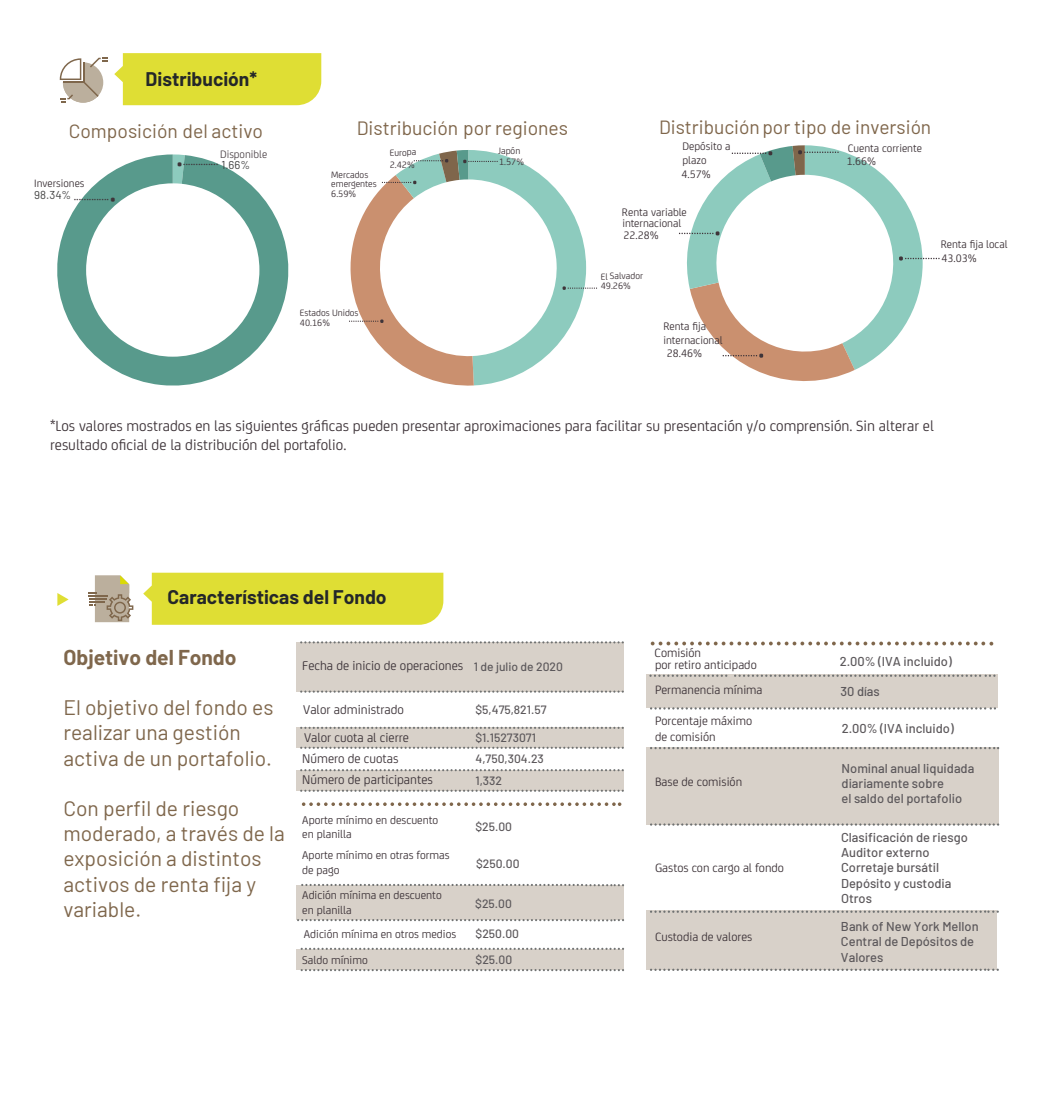
<style>
.page{position:relative;width:1047px;height:1112px;background:#fff}
.page>*{position:absolute;margin:0;border:0;box-sizing:border-box;transform-origin:0 0}
.t1{font:21px/25.2px "Barlow";color:#7f674c}
.t2{font:700 21px "Barlow";color:#7f674c}
.t3{font:19.25px "Barlow";color:#7f664b}
.t4{font:700 19.25px "Barlow";color:#242729}
.t5{font:19.07px "Barlow";color:#7f664b}
.t6{font:15.75px/18.9px "FS Joey";color:#3e3439}
.t7{font:13.47px/21.2px "FS Joey";color:#3e353a}
.t8{font:500 12.78px/15.4px "Barlow";color:#5c585b}
.t9{font:12.78px/12.2px "FS Joey";color:#3e3439}
.t10{font:12.08px/14.5px "FS Joey";color:#3e3439}
.t11{font:500 12.08px/21.3px "Barlow";color:#5c585b}
.t12{font:11.55px/10.7px "FS Joey";color:#3e3439}
.t13{font:11.38px "FS Joey";color:#3e3439}
.t14{font:11.38px "Barlow";color:#404040}
.t15{font:9.8px/9.5px "FS Joey";color:#3e3439}
</style>
<div class="page">
<svg style="left:57px;top:154px;width:232px;height:232px"></svg>
<div style="left:114px;top:53px;width:207px;height:52px;background:#dfde34"></div>
<svg style="left:349px;top:150px;width:248px;height:236px"></svg>
<svg style="left:60px;top:58px;width:47px;height:45px"></svg>
<svg style="left:679px;top:145px;width:260px;height:236px"></svg>
<div style="left:646px;top:674px;width:351px;height:34px;background:#d8d1c9"></div>
<div style="left:143px;top:572px;width:300px;height:52px;background:#dfde34"></div>
<div style="left:296px;top:885px;width:327px;height:35px;background:#d8d1c9"></div>
<div style="left:296px;top:770px;width:327px;height:20px;background:#d8d1c9"></div>
<div style="left:296px;top:642px;width:327px;height:49px;background:#d8d1c9"></div>
<div style="left:296px;top:727px;width:327px;height:21px;background:#d8d1c9"></div>
<svg style="left:300px;top:641px;width:324px;height:2px"></svg>
<svg style="left:300px;top:690px;width:324px;height:2px"></svg>
<svg style="left:300px;top:726px;width:324px;height:3px"></svg>
<svg style="left:300px;top:746px;width:324px;height:2px"></svg>
<svg style="left:300px;top:769px;width:324px;height:2px"></svg>
<svg style="left:300px;top:789px;width:324px;height:2px"></svg>
<div style="left:296px;top:949px;width:327px;height:21px;background:#d8d1c9"></div>
<div style="left:646px;top:910px;width:351px;height:59px;background:#d8d1c9"></div>
<div style="left:646px;top:747px;width:352px;height:78px;background:#d8d1c9"></div>
<svg style="left:301px;top:947px;width:323px;height:2px"></svg>
<svg style="left:297px;top:919px;width:327px;height:2px"></svg>
<svg style="left:301px;top:883px;width:323px;height:3px"></svg>
<svg style="left:301px;top:969px;width:323px;height:2px"></svg>
<svg style="left:650px;top:707px;width:346px;height:2px"></svg>
<svg style="left:649px;top:674px;width:78px;height:3px"></svg>
<svg style="left:734px;top:674px;width:261px;height:3px"></svg>
<svg style="left:650px;top:641px;width:343px;height:4px"></svg>
<svg style="left:302px;top:802px;width:319px;height:4px"></svg>
<svg style="left:650px;top:747px;width:349px;height:2px"></svg>
<svg style="left:650px;top:910px;width:348px;height:2px"></svg>
<svg style="left:650px;top:968px;width:348px;height:2px"></svg>
<svg style="left:650px;top:823px;width:349px;height:2px"></svg>
<svg style="left:89px;top:575px;width:44px;height:47px"></svg>
<svg style="left:57px;top:593px;width:12px;height:13px"></svg>
<svg style="left:173px;top:154px;width:45px;height:30px"></svg>
<svg style="left:74px;top:199px;width:34px;height:1px"></svg>
<h2 class="t4" style="left:146px;top:65px;width:113px">Distribución*</h2>
<h2 class="t3" style="left:69px;top:117px;width:196px">Composición del activo</h2>
<p class="t13" style="left:34px;top:175px;width:52px">Inversiones</p>
<p class="t14" style="left:34px;top:187px;width:39px">98.34%</p>
<p class="t13" style="left:220px;top:146px;width:49px">Disponible</p>
<p class="t14" style="left:221px;top:157px;width:30px">1.66%</p>
<h2 class="t3" style="left:357px;top:115px;width:213px">Distribución por regiones</h2>
<p class="t15" style="left:331px;top:170px;width:47px;line-height:8.2px">Mercados emergentes</p>
<p class="t15" style="left:331px;top:188px;width:26px">6.59%</p>
<p class="t15" style="left:389px;top:147px;width:28px;rotate:-1deg">Europa</p>
<p class="t15" style="left:390px;top:159px;width:26px">2.42%</p>
<p class="t15" style="left:498px;top:145px;width:27px;line-height:10.7px">Japón<br>1.57%</p>
<p class="t15" style="left:300px;top:307px;width:60px">Estados Unidos<br>40.16%</p>
<h3 class="t5" style="left:659px;top:113px;width:274px">Distribución por tipo de inversión</h3>
<p class="t12" style="left:682px;top:140px;width:49px">Depósito a</p>
<p class="t12" style="left:847px;top:142px;width:76px">Cuenta corriente</p>
<p class="t12" style="left:682px;top:154px;width:26px">plazo</p>
<p class="t12" style="left:846px;top:155px;width:31px">1.66%</p>
<p class="t12" style="left:681px;top:168px;width:31px">4.57%</p>
<p class="t12" style="left:621px;top:206px;width:67px">Renta variable internacional</p>
<p class="t12" style="left:623px;top:229px;width:37px">22.28%</p>
<p class="t15" style="left:600px;top:271px;width:44px">El Salvador<br>49.26%</p>
<p class="t12" style="left:940px;top:238px;width:68px">Renta fija local</p>
<p class="t12" style="left:941px;top:252px;width:37px">43.03%</p>
<p class="t12" style="left:663px;top:319px;width:61px;line-height:13.8px">Renta fija internacional</p>
<p class="t12" style="left:666px;top:347px;width:37px">28.46%</p>
<p class="t6" style="left:50px;top:415px;width:885px">*Los valores mostrados en las siguientes gráficas pueden presentar aproximaciones para facilitar su presentación y/o comprensión. Sin alterar el resultado oficial de la distribución del portafolio.</p>
<h2 class="t4" style="left:167px;top:582px;width:221px">Características del Fondo</h2>
<h1 class="t2" style="left:63px;top:641px;width:175px">Objetivo del Fondo</h1>
<h1 class="t1" style="left:63px;top:693px;width:211px">El objetivo del fondo es realizar una gestión activa de un portafolio.</h1>
<h1 class="t1" style="left:63px;top:794px;width:223px">Con perfil de riesgo moderado, a través de la exposición a distintos activos de renta fija y variable.</h1>
<p class="t7" style="left:302px;top:653px;width:162px">Fecha de inicio de operaciones</p>
<p class="t11" style="left:474px;top:655px;width:90px">1 de julio de 2020</p>
<p class="t7" style="left:303px;top:698px;width:102px">Valor administrado</p>
<p class="t11" style="left:475px;top:698px;width:72px">$5,475,821.57</p>
<p class="t11" style="left:475px;top:726px;width:70px">$1.15273071<br>4,750,304.23<br>1,332</p>
<p class="t7" style="left:302px;top:726px;width:132px">Valor cuota al cierre<br>Número de cuotas<br>Número de participantes</p>
<p class="t10" style="left:302px;top:811px;width:137px">Aporte mínimo en descuento en planilla</p>
<p class="t11" style="left:475px;top:814px;width:38px">$25.00</p>
<p class="t10" style="left:302px;top:847px;width:149px">Aporte mínimo en otras formas de pago</p>
<p class="t11" style="left:476px;top:852px;width:45px">$250.00</p>
<p class="t10" style="left:302px;top:887px;width:141px">Adición mínima en descuento en planilla</p>
<p class="t11" style="left:475px;top:891px;width:38px">$25.00</p>
<p class="t11" style="left:475px;top:948px;width:38px">$25.00</p>
<p class="t11" style="left:475px;top:921px;width:45px">$250.00</p>
<p class="t10" style="left:302px;top:920px;width:155px;line-height:25.9px">Adición mínima en otros medios<br>Saldo mínimo</p>
<p class="t9" style="left:654px;top:645px;width:104px">Comisión<br>por retiro anticipado</p>
<p class="t9" style="left:655px;top:683px;width:109px">Permanencia mínima</p>
<p class="t9" style="left:655px;top:712px;width:99px;line-height:15.4px">Porcentaje máximo de comisión</p>
<p class="t9" style="left:655px;top:775px;width:89px">Base de comisión</p>
<p class="t9" style="left:655px;top:860px;width:130px">Gastos con cargo al fondo</p>
<p class="t9" style="left:655px;top:930px;width:99px">Custodia de valores</p>
<p class="t8" style="left:839px;top:652px;width:114px">2.00% (IVA incluido)</p>
<p class="t8" style="left:840px;top:682px;width:41px">30 días</p>
<p class="t8" style="left:841px;top:719px;width:114px">2.00% (IVA incluido)</p>
<p class="t8" style="left:841px;top:760px;width:134px;line-height:14.9px">Nominal anual liquidada diariamente sobre<br>el saldo del portafolio</p>
<p class="t8" style="left:841px;top:828px;width:128px">Clasificación de riesgo<br>Auditor externo<br>Corretaje bursátil<br>Depósito y custodia<br>Otros</p>
<p class="t8" style="left:841px;top:917px;width:139px">Bank of New York Mellon<br>Central de Depósitos de<br>Valores</p>
</div>
